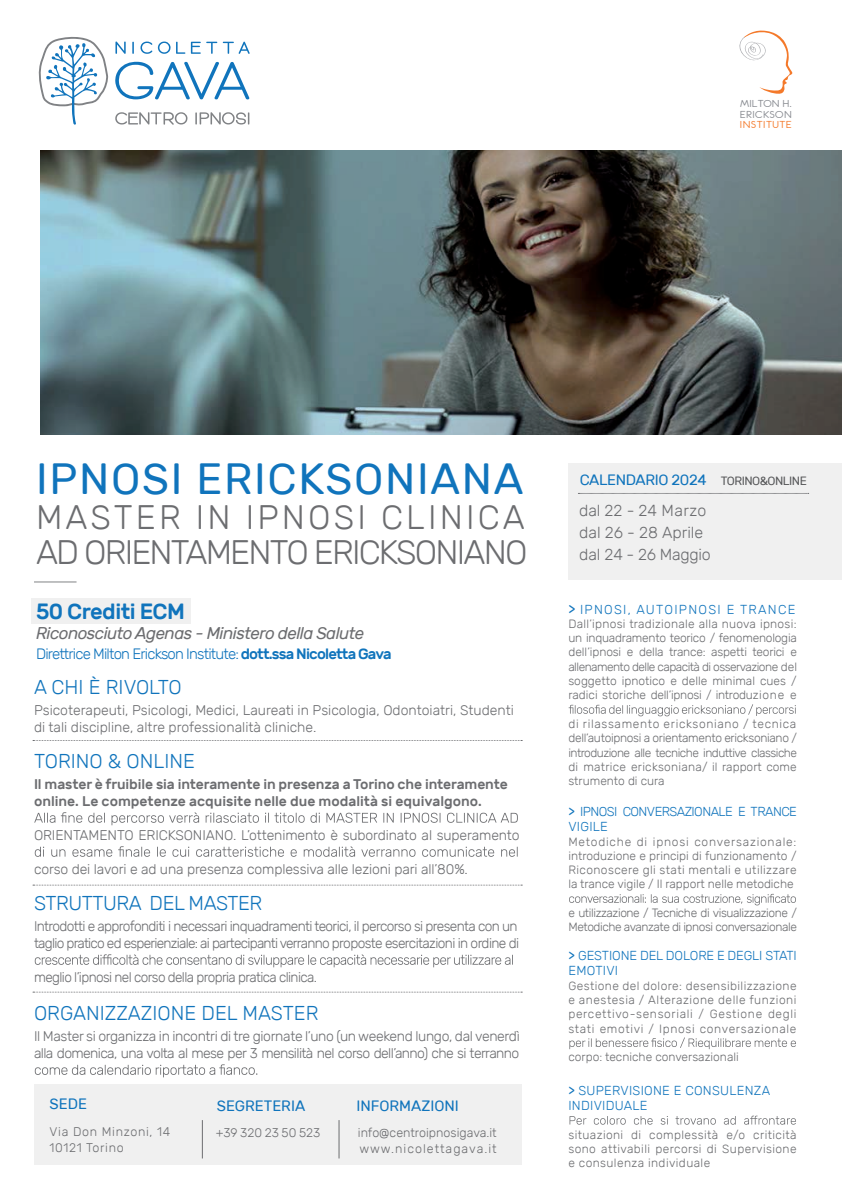
<style>
.page{position:relative;width:842px;height:1191px;background:#fff}
.page>*{position:absolute;margin:0;border:0;box-sizing:border-box;transform-origin:0 0}
.t1{font:43.6px "Rubik";letter-spacing:.04em;color:#1074bc}
.t2{font:300 33.9px/34.9px "Rubik";letter-spacing:-.055em;color:#6c6d70}
.t3{font:500 22px "Rubik";letter-spacing:-.025em;color:#1074bc}
.t4{font:300 20px "Rubik";color:#1074bc}
.t5{font:300 20px "Rubik";letter-spacing:-.025em;color:#1074bc}
.t6{font:italic 17px "Rubik";letter-spacing:-.035em;color:#6c6d70}
.t7{font:300 16px/22px "Rubik";color:#6c6d70}
.t8{font:300 15px "Rubik";letter-spacing:-.055em;color:#1074bc}
.t9{font:15px "Rubik";color:#1074bc}
.t10{font:15px "Rubik";letter-spacing:-.025em;color:#1074bc}
.t11{font:300 14px/17px "Rubik";letter-spacing:-.045em;color:#6c6d70}
.t12{font:300 14px "Rubik";letter-spacing:-.025em;color:#6c6d70}
.t13{font:500 14px/17px "Rubik";letter-spacing:-.01em;color:#6c6d70}
.t14{font:300 14px/17px "Rubik";color:#6c6d70}
.t15{font:300 13px/15px "Rubik";letter-spacing:-.01em;color:#1074bc}
.t16{font:300 13px/15px "Rubik";letter-spacing:-.045em;color:#1074bc}
.t17{font:300 13px/15px "Rubik";letter-spacing:.02em;color:#1074bc}
.t18{font:300 13px "Rubik";letter-spacing:.1em;color:#1074bc}
.t19{font:300 12.5px/16.7px "Rubik";color:#6c6d70}
.t20{font:300 12.5px "Rubik";letter-spacing:.055em;color:#6c6d70}
.t21{font:300 12px/14.3px "Rubik";color:#6c6d70;text-align:justify}
.t22{font:300 12px/14.3px "Rubik";letter-spacing:-.035em;color:#6c6d70}
.t23{font:12px "Rubik";letter-spacing:-.045em;color:#57585a}
.t24{font:11.3px "Eurofurenceregular";letter-spacing:.04em;color:#86898f;scale:1.11 1}
.t25{font:11.3px "Eurofurenceregular";letter-spacing:.045em;color:#f4792a;scale:1.11 1}
.s1{font-weight:500}
.s2{font-weight:400;font-size:14px}
.s3{font-weight:400}
</style>
<div class="page">
<div style="left:31px;top:598px;width:159px;height:26px;background:#f0f0f0"></div>
<svg style="left:34px;top:812px;width:484px;height:13px"></svg>
<svg style="left:35px;top:846px;width:483px;height:10px"></svg>
<svg style="left:35px;top:954px;width:478px;height:13px"></svg>
<svg style="left:35px;top:1064px;width:222px;height:13px"></svg>
<div style="left:568px;top:463px;width:274px;height:116px;background:#f0f0f0"></div>
<svg style="left:115px;top:41px;width:11px;height:13px"></svg>
<svg style="left:132px;top:42px;width:2px;height:12px"></svg>
<svg style="left:140px;top:42px;width:12px;height:12px"></svg>
<svg style="left:158px;top:41px;width:27px;height:13px"></svg>
<svg style="left:191px;top:42px;width:26px;height:12px"></svg>
<svg style="left:223px;top:42px;width:27px;height:12px"></svg>
<svg style="left:115px;top:62px;width:134px;height:37px"></svg>
<svg style="left:115px;top:112px;width:73px;height:13px"></svg>
<svg style="left:195px;top:112px;width:54px;height:12px"></svg>
<svg style="left:38px;top:36px;width:71px;height:89px"></svg>
<svg style="left:739px;top:30px;width:54px;height:64px"></svg>
<svg style="left:569px;top:704px;width:227px;height:12px"></svg>
<svg style="left:569px;top:894px;width:227px;height:11px"></svg>
<svg style="left:569px;top:1037px;width:227px;height:12px"></svg>
<svg style="left:569px;top:1115px;width:227px;height:9px"></svg>
<svg style="left:578px;top:493px;width:231px;height:1px"></svg>
<svg style="left:33px;top:740px;width:489px;height:1px"></svg>
<svg style="left:33px;top:884px;width:489px;height:1px"></svg>
<svg style="left:33px;top:991px;width:489px;height:1px"></svg>
<div style="left:34px;top:1084px;width:488px;height:81px;background:#f0f0f0"></div>
<hr style="left:202px;top:1120px;width:1px;height:38px;background:#6c6d70">
<hr style="left:339px;top:1120px;width:1px;height:38px;background:#6c6d70">
<hr style="left:34px;top:581px;width:43px;height:1px;background:#808285">
<img style="left:40px;top:150px;width:801px;height:285px">
<p class="t24" style="left:740px;top:98px;width:48px">MILTON H.</p>
<p class="t25" style="left:740px;top:118px;width:48px">INSTITUTE</p>
<p class="t24" style="left:740px;top:108px;width:48px">ERICKSON</p>
<h1 class="t1" style="left:36px;top:455px;width:489px">IPNOSI ERICKSONIANA</h1>
<h2 class="t2" style="left:36px;top:500px;width:493px">MASTER IN IPNOSI CLINICA<br>AD ORIENTAMENTO ERICKSONIANO</h2>
<h3 class="t3" style="left:36px;top:599px;width:150px">50 Crediti ECM</h3>
<h3 class="t6" style="left:36px;top:623px;width:330px">Riconosciuto Agenas - Ministero della Salute</h3>
<p class="t8" style="left:36px;top:645px;width:357px">Direttrice Milton Erickson Institute: <span class="s1">dott.ssa Nicoletta Gava</span></p>
<h3 class="t4" style="left:34px;top:675px;width:149px">A CHI È RIVOLTO</h3>
<p class="t14" style="left:34px;top:701px;width:481px">Psicoterapeuti, Psicologi, Medici, Laureati in Psicologia, Odontoiatri, Studenti di tali discipline, altre professionalità cliniche.</p>
<h3 class="t4" style="left:34px;top:749px;width:163px">TORINO &amp; ONLINE</h3>
<p class="t13" style="left:34px;top:775px;width:475px">Il master è fruibile sia interamente in presenza a Torino che interamente online. Le competenze acquisite nelle due modalità si equivalgono.</p>
<p class="t12" style="left:34px;top:827px;width:487px">ORIENTAMENTO ERICKSONIANO. L’ottenimento è subordinato al superamento</p>
<p class="t12" style="left:34px;top:861px;width:435px">corso dei lavori e ad una presenza complessiva alle lezioni pari all’80%.</p>
<h3 class="t5" style="left:34px;top:891px;width:230px">STRUTTURA DEL MASTER</h3>
<p class="t11" style="left:34px;top:917px;width:487px">Introdotti e approfonditi i necessari inquadramenti teorici, il percorso si presenta con un taglio pratico ed esperienziale: ai partecipanti verranno proposte esercitazioni in ordine di</p>
<p class="t11" style="left:34px;top:968px;width:285px">meglio l’ipnosi nel corso della propria pratica clinica.</p>
<h3 class="t4" style="left:34px;top:1001px;width:286px">ORGANIZZAZIONE DEL MASTER</h3>
<p class="t11" style="left:34px;top:1027px;width:487px">Il Master si organizza in incontri di tre giornate l’uno (un weekend lungo, dal venerdì alla domenica, una volta al mese per 3 mensilità nel corso dell’anno) che si terranno</p>
<p class="t9" style="left:50px;top:1095px;width:39px">SEDE</p>
<p class="t9" style="left:217px;top:1097px;width:90px">SEGRETERIA</p>
<p class="t9" style="left:356px;top:1097px;width:104px">INFORMAZIONI</p>
<p class="t20" style="left:50px;top:1125px;width:122px">Via Don Minzoni, 14</p>
<p class="t19" style="left:216px;top:1124px;width:106px">+39 320 23 50 523</p>
<p class="t20" style="left:50px;top:1141px;width:76px">10121 Torino</p>
<p class="t19" style="left:358px;top:1123px;width:140px">info@centroipnosigava.it www.nicolettagava.it</p>
<p class="t10" style="left:580px;top:472px;width:128px">CALENDARIO 2024</p>
<h3 class="t7" style="left:579px;top:500px;width:133px">dal 22 - 24 Marzo dal 26 - 28 Aprile dal 24 - 26 Maggio</h3>
<p class="t23" style="left:721px;top:474px;width:88px">TORINO&amp;ONLINE</p>
<p class="t18" style="left:568px;top:602px;width:229px"><span class="s2">&gt;</span> IPNOSI, AUTOIPNOSI E TRANCE</p>
<p class="t21" style="left:568px;top:616px;width:230px">Dall’ipnosi tradizionale alla nuova ipnosi: un inquadramento teorico / fenomenologia dell’ipnosi e della trance: aspetti teorici e allenamento delle capacità di osservazione del soggetto ipnotico e delle minimal cues / radici storiche dell’ipnosi / introduzione e</p>
<p class="t21" style="left:568px;top:716px;width:230px">di rilassamento ericksoniano / tecnica dell’autoipnosi a orientamento ericksoniano / introduzione alle tecniche induttive classiche di matrice ericksoniana/ il rapport come strumento di cura</p>
<p class="t16" style="left:568px;top:804px;width:230px"><span class="s3">&gt;</span> IPNOSI CONVERSAZIONALE E TRANCE<br>VIGILE</p>
<p class="t21" style="left:568px;top:834px;width:230px">Metodiche di ipnosi conversazionale: introduzione e principi di funzionamento / Riconoscere gli stati mentali e utilizzare la trance vigile / Il rapport nelle metodiche</p>
<p class="t22" style="left:568px;top:905px;width:230px">e utilizzazione / Tecniche di visualizzazione /<br>Metodiche avanzate di ipnosi conversazionale</p>
<p class="t15" style="left:568px;top:948px;width:230px"><span class="s3">&gt;</span> GESTIONE DEL DOLORE E DEGLI STATI<br>EMOTIVI</p>
<p class="t21" style="left:568px;top:978px;width:230px">Gestione del dolore: desensibilizzazione e anestesia / Alterazione delle funzioni percettivo-sensoriali / Gestione degli stati emotivi / Ipnosi conversazionale</p>
<p class="t21" style="left:568px;top:1050px;width:172px">corpo: tecniche conversazionali</p>
<p class="t17" style="left:568px;top:1083px;width:203px"><span class="s3">&gt;</span> SUPERVISIONE E CONSULENZA<br>INDIVIDUALE</p>
<p class="t21" style="left:568px;top:1127px;width:230px">situazioni di complessità e/o criticità sono attivabili percorsi di Supervisione e consulenza individuale</p>
</div>
